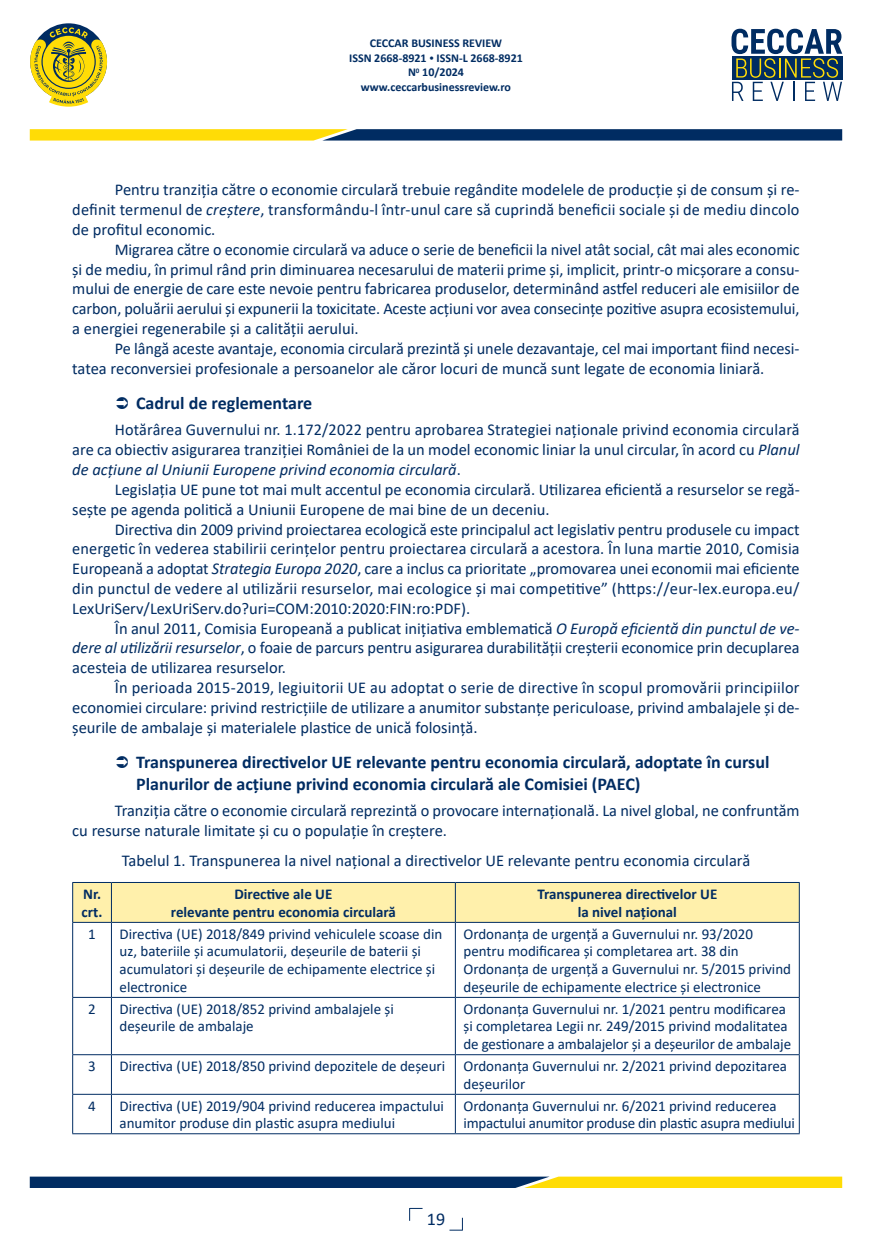
<style>
.page{position:relative;width:872px;height:1255px;background:#fff}
.page>*{position:absolute;margin:0;border:0;box-sizing:border-box;transform-origin:0 0}
.t1{font:700 18px/21.6px "Calibri";color:#002c62}
.t2{font:18px "Calibri";color:#002c62}
.t3{font:16.5px/19.8px "Calibri";color:#002c62;text-align:justify}
.t4{font:15px/17.7px "Calibri";color:#002c62}
.t5{font:700 15px/18px "Calibri";color:#002c62;text-align:center}
.t6{font:700 12px/14.4px "Calibri";color:#002c62;text-align:center}
.s1{font-size:9px}
.s2{font-style:italic}
</style>
<div class="page">
<svg style="left:449px;top:1217px;width:14px;height:13px"></svg>
<svg style="left:731px;top:29px;width:111px;height:72px"></svg>
<svg style="left:30px;top:129px;width:812px;height:11px;background:#647144"></svg>
<svg style="left:30px;top:27px;width:77px;height:80px"></svg>
<svg style="left:30px;top:1176px;width:812px;height:11px;background:#69774c"></svg>
<svg style="left:409px;top:1207px;width:13px;height:13px"></svg>
<div style="left:73px;top:883px;width:726px;height:39px;background:#fff0ab"></div>
<hr style="left:72px;top:882px;width:39px;height:1px;background:#002c62">
<hr style="left:72px;top:882px;width:1px;height:40px;background:#002c62">
<hr style="left:111px;top:882px;width:344px;height:1px;background:#002c62">
<hr style="left:111px;top:882px;width:1px;height:40px;background:#002c62">
<hr style="left:455px;top:882px;width:344px;height:1px;background:#002c62">
<hr style="left:455px;top:882px;width:1px;height:40px;background:#002c62">
<hr style="left:799px;top:882px;width:1px;height:40px;background:#002c62">
<hr style="left:72px;top:922px;width:39px;height:1px;background:#002c62">
<hr style="left:72px;top:922px;width:1px;height:74px;background:#002c62">
<hr style="left:111px;top:922px;width:344px;height:1px;background:#002c62">
<hr style="left:111px;top:922px;width:1px;height:74px;background:#002c62">
<hr style="left:455px;top:922px;width:344px;height:1px;background:#002c62">
<hr style="left:455px;top:922px;width:1px;height:74px;background:#002c62">
<hr style="left:799px;top:922px;width:1px;height:74px;background:#002c62">
<hr style="left:72px;top:996px;width:39px;height:1px;background:#002c62">
<hr style="left:72px;top:997px;width:1px;height:57px;background:#002c62">
<hr style="left:111px;top:996px;width:344px;height:1px;background:#002c62">
<hr style="left:111px;top:997px;width:1px;height:57px;background:#002c62">
<hr style="left:455px;top:996px;width:344px;height:1px;background:#002c62">
<hr style="left:455px;top:997px;width:1px;height:57px;background:#002c62">
<hr style="left:799px;top:997px;width:1px;height:57px;background:#002c62">
<hr style="left:72px;top:1054px;width:39px;height:1px;background:#002c62">
<hr style="left:72px;top:1055px;width:1px;height:38px;background:#002c62">
<hr style="left:111px;top:1054px;width:344px;height:1px;background:#002c62">
<hr style="left:111px;top:1055px;width:1px;height:38px;background:#002c62">
<hr style="left:455px;top:1054px;width:344px;height:1px;background:#002c62">
<hr style="left:455px;top:1055px;width:1px;height:38px;background:#002c62">
<hr style="left:799px;top:1055px;width:1px;height:38px;background:#002c62">
<hr style="left:72px;top:1093px;width:39px;height:1px;background:#002c62">
<hr style="left:72px;top:1094px;width:1px;height:39px;background:#002c62">
<hr style="left:111px;top:1093px;width:344px;height:1px;background:#002c62">
<hr style="left:111px;top:1094px;width:1px;height:39px;background:#002c62">
<hr style="left:455px;top:1093px;width:344px;height:1px;background:#002c62">
<hr style="left:455px;top:1094px;width:1px;height:39px;background:#002c62">
<hr style="left:799px;top:1094px;width:1px;height:39px;background:#002c62">
<hr style="left:72px;top:1133px;width:39px;height:1px;background:#002c62">
<hr style="left:111px;top:1133px;width:344px;height:1px;background:#002c62">
<hr style="left:455px;top:1133px;width:344px;height:1px;background:#002c62">
<p class="t6" style="left:349px;top:36px;width:175px">CECCAR BUSINESS REVIEW<br>ISSN 2668-8921 <span class="s1">•</span> ISSN-L 2668-8921<br>N<sup>0</sup> 10/2024 www.ceccarbusinessreview.ro</p>
<p class="t3" style="left:72px;top:179px;width:728px;text-indent:43px">Pentru tranziția către o economie circulară trebuie regândite modelele de producție și de consum și re&shy;definit termenul de <span class="s2">creștere</span>, transformându-l într-unul care să cuprindă beneficii sociale și de mediu dincolo de profitul economic.</p>
<p class="t3" style="left:72px;top:239px;width:729px;text-indent:43px">Migrarea către o economie circulară va aduce o serie de beneficii la nivel atât social, cât mai ales economic și de mediu, în primul rând prin diminuarea necesarului de materii prime și, implicit, printr-o micșorare a consu&shy;mului de energie de care este nevoie pentru fabricarea produselor, determinând astfel reduceri ale emisiilor de carbon, poluării aerului și expunerii la toxicitate. Aceste acțiuni vor avea consecințe pozitive asupra ecosistemului, a energiei regenerabile și a calității aerului.</p>
<p class="t3" style="left:72px;top:338px;width:727px;text-indent:43px">Pe lângă aceste avantaje, economia circulară prezintă și unele dezavantaje, cel mai important fiind necesi&shy;tatea reconversiei profesionale a persoanelor ale căror locuri de muncă sunt legate de economia liniară.</p>
<p class="t1" style="left:136px;top:392px;width:178px">Cadrul de reglementare</p>
<p class="t3" style="left:72px;top:419px;width:729px;text-indent:43px">Hotărârea Guvernului nr. 1.172/2022 pentru aprobarea Strategiei naționale privind economia circulară are ca obiectiv asigurarea tranziției României de la un model economic liniar la unul circular, în acord cu <span class="s2">Planul de acțiune al Uniunii Europene privind economia circulară</span>.</p>
<p class="t3" style="left:72px;top:479px;width:728px;text-indent:43px">Legislația UE pune tot mai mult accentul pe economia circulară. Utilizarea eficientă a resurselor se regă&shy;sește pe agenda politică a Uniunii Europene de mai bine de un deceniu.</p>
<p class="t3" style="left:72px;top:518px;width:729px;text-indent:43px">Directiva din 2009 privind proiectarea ecologică este principalul act legislativ pentru produsele cu impact energetic în vederea stabilirii cerințelor pentru proiectarea circulară a acestora. În luna martie 2010, Comisia Europeană a adoptat <span class="s2">Strategia Europa 2020</span>, care a inclus ca prioritate „promovarea unei economii mai eficiente din punctul de vedere al utilizării resurselor, mai ecologice și mai competitive” (https://eur-lex.europa.eu/ LexUriServ/LexUriServ.do?uri=COM:2010:2020:FIN:ro:PDF).</p>
<p class="t3" style="left:72px;top:617px;width:729px;text-indent:43px">În anul 2011, Comisia Europeană a publicat inițiativa emblematică <span class="s2">O Europă eficientă din punctul de ve&shy;dere al utilizării resurselor</span>, o foaie de parcurs pentru asigurarea durabilității creșterii economice prin decuplarea acesteia de utilizarea resurselor.</p>
<p class="t3" style="left:72px;top:677px;width:729px;text-indent:43px">În perioada 2015-2019, legiuitorii UE au adoptat o serie de directive în scopul promovării principiilor economiei circulare: privind restricțiile de utilizare a anumitor substanțe periculoase, privind ambalajele și de&shy;șeurile de ambalaje și materialele plastice de unică folosință.</p>
<p class="t1" style="left:136px;top:751px;width:635px">Transpunerea directivelor UE relevante pentru economia circulară, adoptate în cursul<br>Planurilor de acțiune privind economia circulară ale Comisiei (PAEC)</p>
<p class="t3" style="left:72px;top:800px;width:729px;text-indent:43px">Tranziția către o economie circulară reprezintă o provocare internațională. La nivel global, ne confruntăm cu resurse naturale limitate și cu o populație în creștere.</p>
<p class="t3" style="left:122px;top:850px;width:630px">Tabelul 1. Transpunerea la nivel național a directivelor UE relevante pentru economia circulară</p>
<p class="t5" style="left:82px;top:884px;width:22px;text-align:left">Nr. crt.</p>
<p class="t5" style="left:171px;top:884px;width:227px">Directive ale UE<br>relevante pentru economia circulară</p>
<p class="t5" style="left:537px;top:884px;width:181px">Transpunerea directivelor UE la nivel național</p>
<p class="t4" style="left:88px;top:924px;width:9px">1</p>
<p class="t4" style="left:120px;top:924px;width:324px">Directiva (UE) 2018/849 privind vehiculele scoase din uz, bateriile și acumulatorii, deșeurile de baterii și acumulatori și deșeurile de echipamente electrice și electronice</p>
<p class="t4" style="left:463px;top:924px;width:329px">Ordonanța de urgență a Guvernului nr. 93/2020 pentru modificarea și completarea art. 38 din Ordonanța de urgență a Guvernului nr. 5/2015 privind deșeurile de echipamente electrice și electronice</p>
<p class="t4" style="left:88px;top:999px;width:9px">2</p>
<p class="t4" style="left:120px;top:999px;width:276px">Directiva (UE) 2018/852 privind ambalajele și deșeurile de ambalaje</p>
<p class="t4" style="left:463px;top:999px;width:329px">Ordonanța Guvernului nr. 1/2021 pentru modificarea și completarea Legii nr. 249/2015 privind modalitatea de gestionare a ambalajelor și a deșeurilor de ambalaje</p>
<p class="t4" style="left:88px;top:1056px;width:9px">3</p>
<p class="t4" style="left:463px;top:1056px;width:325px;text-indent:-344px">Directiva (UE) 2018/850 privind depozitele de deșeuri Ordonanța Guvernului nr. 2/2021 privind depozitarea deșeurilor</p>
<p class="t4" style="left:88px;top:1096px;width:9px">4</p>
<p class="t4" style="left:120px;top:1096px;width:326px">Directiva (UE) 2019/904 privind reducerea impactului anumitor produse din plastic asupra mediului</p>
<p class="t4" style="left:463px;top:1096px;width:333px">Ordonanța Guvernului nr. 6/2021 privind reducerea impactului anumitor produse din plastic asupra mediului</p>
<p class="t2" style="left:427px;top:1206px;width:20px">19</p>
</div>
